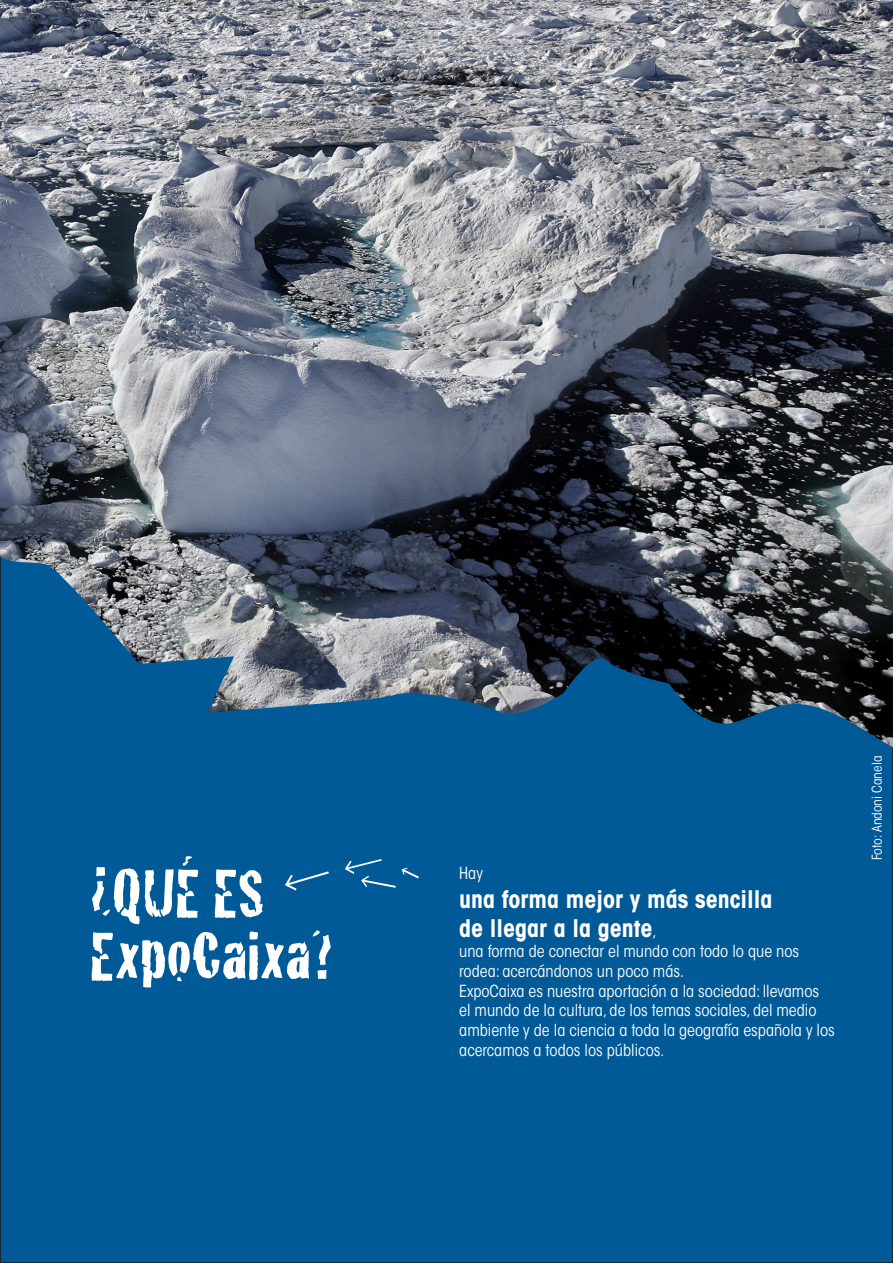
<style>
.page{position:relative;width:893px;height:1263px;background:#015a98}
.page>*{position:absolute;margin:0;border:0;box-sizing:border-box;transform-origin:0 0}
.t1{font:71.4px/63px "Cracked";color:#fff}
.t2{font:700 condensed 24px/28.8px "ITC Avant Garde Std";color:#fff}
.t3{font:condensed 16.5px/19.8px "ITC Avant Garde Std";color:#fff}
.t4{font:condensed 13.5px "ITC Avant Garde Std";color:#fff}
.s1{font-weight:400;font-size:16.5px}
</style>
<div class="page">
<img style="left:0;top:0;width:893px;height:748px">
<svg style="left:345px;top:859px;width:51px;height:29px"></svg>
<svg style="left:285px;top:871px;width:44px;height:19px"></svg>
<svg style="left:402px;top:868px;width:17px;height:10px"></svg>
<h1 class="t1" style="left:90px;top:857px;width:244px">¿QUÉ ES<br>ExpoCaixa?</h1>
<p class="t3" style="left:459px;top:864px;width:25px">Hay</p>
<h2 class="t2" style="left:459px;top:885px;width:315px">una forma mejor y más sencilla de llegar a la gente<span class="s1">,</span></h2>
<p class="t3" style="left:459px;top:941px;width:377px">una forma de conectar el mundo con todo lo que nos rodea: acercándonos un poco más.<br>ExpoCaixa es nuestra aportación a la sociedad: llevamos<br>el mundo de la cultura, de los temas sociales, del medio ambiente y de la ciencia a toda la geografía española y los acercamos a todos los públicos.</p>
<p class="t4" style="left:869px;top:860px;width:106px;rotate:-90deg">Foto: Andoni Canela</p>
</div>
